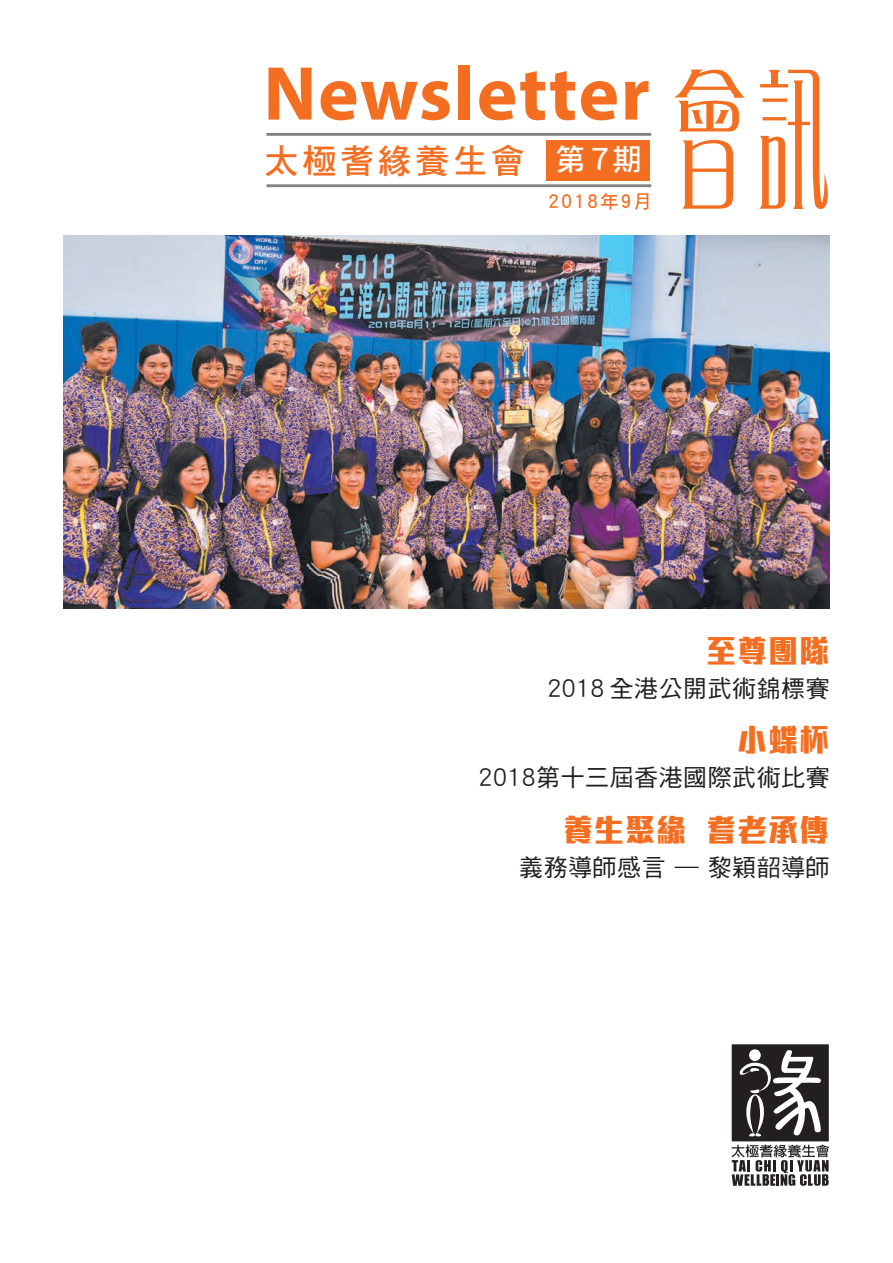
<style>
.page{position:relative;width:893px;height:1263px;background:#fff}
.page>*{position:absolute;margin:0;border:0;box-sizing:border-box;transform-origin:0 0}
.t1{font:500 151.35px "M Lady HK";color:#f36e21}
.t2{font:700 77.1px "Myriad Pro";letter-spacing:.02em;color:#f36e21}
.t3{font:34.2px "DF Hei HK W7";letter-spacing:.1em;color:#f36e21}
.t4{font:800 31.5px "M Stiff Hei HK";letter-spacing:.035em;color:#f36e21;scale:.95 1}
.t5{font:24px "DF Hei HK W5";letter-spacing:.02em;color:#231f20}
.t6{font:18.6px "DF Hei HK W7";letter-spacing:.1em;color:#f36e21}
.s1{font-size:30px;color:#fff}
</style>
<div class="page">
<hr style="left:266px;top:133px;width:385px;height:3px;background:#808285">
<hr style="left:266px;top:184px;width:385px;height:3px;background:#808285">
<div style="left:546px;top:140px;width:104px;height:41px;background:#f36e21"></div>
<img style="left:64px;top:235px;width:765px;height:374px">
<svg style="left:731px;top:1044px;width:98px;height:142px"></svg>
<h2 class="t2" style="left:263px;top:43px;width:388px">Newsletter</h2>
<h3 class="t3" style="left:265px;top:142px;width:379px">太極耆緣養生會 <span class="s1">第7期</span></h3>
<p class="t6" style="left:548px;top:191px;width:105px">2018年9月</p>
<h1 class="t1" style="left:669px;top:31px;width:168px">會訊</h1>
<h3 class="t4" style="left:706px;top:626px;width:131px">至尊團隊</h3>
<p class="t5" style="left:547px;top:675px;width:284px">2018 全港公開武術錦標賽</p>
<h3 class="t4" style="left:737px;top:716px;width:98px">小蝶杯</h3>
<p class="t5" style="left:479px;top:764px;width:353px">2018第十三屆香港國際武術比賽</p>
<h3 class="t4" style="left:563px;top:805px;width:282px">養生聚緣 耆老承傳</h3>
<p class="t5" style="left:519px;top:854px;width:312px">義務導師感言 — 黎穎韶導師</p>
</div>
